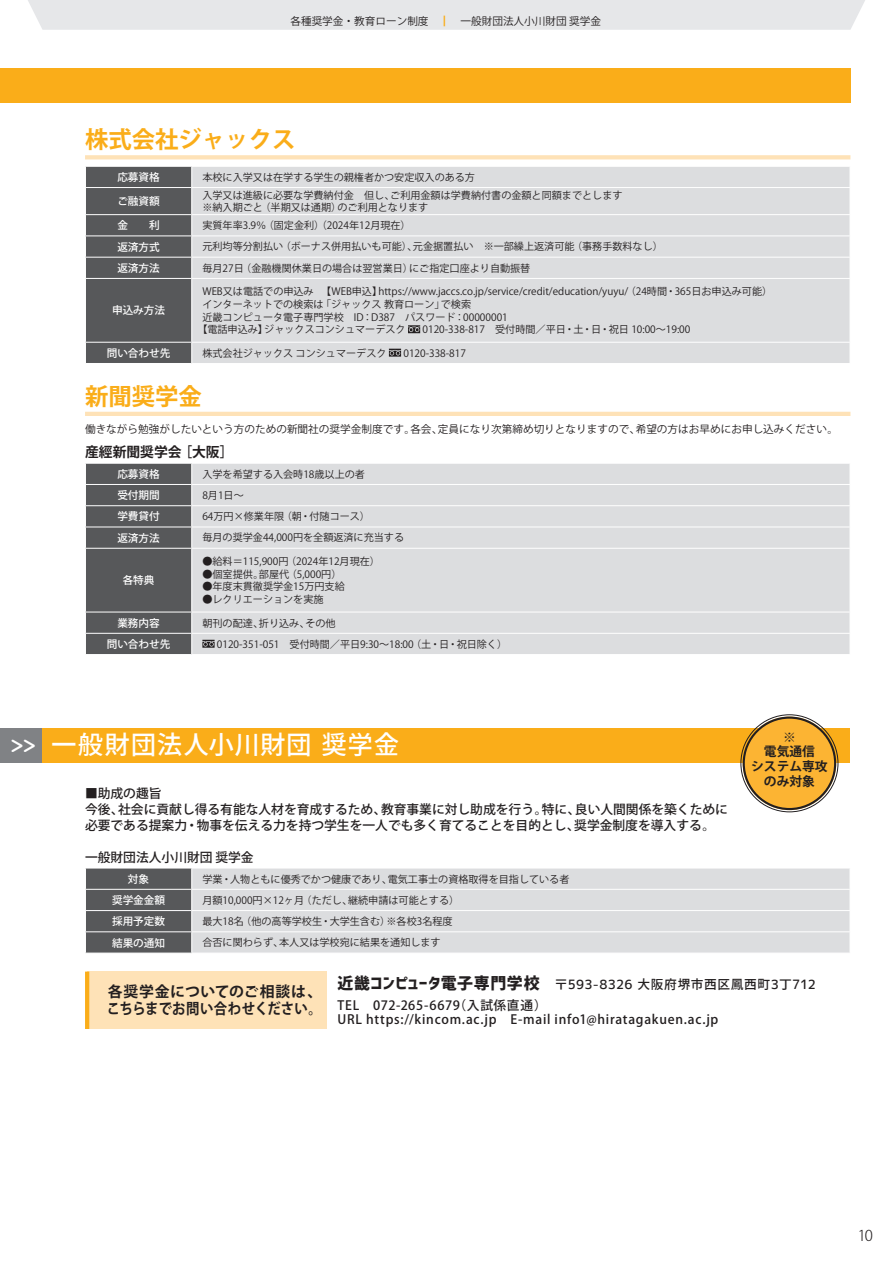
<style>
.page{position:relative;width:893px;height:1263px;background:#fff}
.page>*{position:absolute;margin:0;border:0;box-sizing:border-box;transform-origin:0 0}
.t1{font:25.5px "Corporate Logo Medium";letter-spacing:.025em;color:#fff}
.t2{font:700 23.4px "Koz Go Pr 6 N";color:#faad19}
.t3{font:700 14.85px/17px "Koz Go Pr 6 N";letter-spacing:.025em;color:#231f20}
.t4{font:300 14.85px "Koz Go Pr 6 N";color:#231f20}
.t5{font:700 13.8px "Koz Go Pr 6 N";color:#231f20}
.t6{font:500 12.75px/15.9px "Koz Go Pr 6 N";color:#231f20}
.t7{font:500 12.75px/13.8px "Koz Go Pr 6 N";letter-spacing:.055em;color:#231f20}
.t8{font:12.75px "Corporate Logo Medium";letter-spacing:.035em;color:#231f20}
.t9{font:700 12.75px/14.9px "Koz Go Pr 6 N";color:#231f20;text-align:center}
.t10{font:10.65px "Koz Go Pr 6 N";color:#231f20}
.t11{font:500 10.65px "Koz Go Pr 6 N";color:#fff}
.t12{font:10.05px/12.8px "Koz Go Pr 6 N";color:#231f20}
.s1{color:#faad19}
.s2{font-family:"Ronde B Square";font-size:26.55px}
.s3{font-family:"Corporate Logo Bold";font-size:15.9px}
</style>
<div class="page">
<div style="left:0;top:68px;width:850px;height:34px;background:#faad19"></div>
<svg style="left:85px;top:155px;width:765px;height:4px;background:#fee3ba"></svg>
<hr style="left:85px;top:412px;width:765px;height:4px;background:#fee2b7">
<div style="left:192px;top:167px;width:658px;height:196px;background:#dcdddf"></div>
<hr style="left:192px;top:187px;width:658px;height:1px;background:#fff">
<hr style="left:192px;top:214px;width:658px;height:1px;background:#fff">
<hr style="left:192px;top:235px;width:658px;height:1px;background:#fff">
<hr style="left:192px;top:257px;width:658px;height:1px;background:#fff">
<hr style="left:192px;top:278px;width:658px;height:1px;background:#fff">
<hr style="left:192px;top:342px;width:658px;height:1px;background:#fff">
<svg style="left:85px;top:166px;width:107px;height:197px;background:#5f6062"></svg>
<svg style="left:408px;top:325px;width:12px;height:8px"></svg>
<svg style="left:389px;top:349px;width:12px;height:8px"></svg>
<div style="left:192px;top:464px;width:658px;height:190px;background:#dcdddf"></div>
<hr style="left:192px;top:484px;width:658px;height:1px;background:#fff">
<hr style="left:192px;top:505px;width:658px;height:1px;background:#fff">
<hr style="left:192px;top:527px;width:658px;height:1px;background:#fff">
<hr style="left:192px;top:548px;width:658px;height:1px;background:#fff">
<hr style="left:192px;top:612px;width:658px;height:1px;background:#fff">
<hr style="left:192px;top:633px;width:658px;height:1px;background:#fff">
<svg style="left:85px;top:463px;width:107px;height:191px;background:#5f6062"></svg>
<svg style="left:202px;top:640px;width:13px;height:8px"></svg>
<div style="left:192px;top:869px;width:658px;height:84px;background:#dcdddf"></div>
<hr style="left:192px;top:889px;width:658px;height:1px;background:#fff">
<hr style="left:192px;top:910px;width:658px;height:1px;background:#fff">
<hr style="left:192px;top:931px;width:658px;height:1px;background:#fff">
<svg style="left:85px;top:868px;width:107px;height:85px;background:#616264"></svg>
<div style="left:87px;top:971px;width:240px;height:58px;background:#fee2b7"></div>
<hr style="left:85px;top:971px;width:4px;height:58px;background:#faad19">
<div style="left:0;top:728px;width:44px;height:34px;background:#808285"></div>
<div style="left:43px;top:728px;width:807px;height:34px;background:#faad19"></div>
<div style="left:28px;top:0;width:837px;height:30px;background:#e6e7e9"></div>
<div style="left:743px;top:716px;width:93px;height:94px;background:#fcb433;border-radius:50%"></div>
<div style="left:743px;top:716px;width:93px;height:94px;border:2px solid #231f20;border-radius:50%"></div>
<p class="t10" style="left:290px;top:15px;width:312px">各種奨学金・教育ローン制度　<span class="s1">┃</span>　一般財団法人小川財団 奨学金</p>
<h2 class="t2" style="left:85px;top:126px;width:212px">株式会社ジャックス</h2>
<p class="t11" style="left:117px;top:171px;width:44px">応募資格</p>
<p class="t12" style="left:202px;top:171px;width:274px">本校に入学又は在学する学生の親権者かつ安定収入のある方</p>
<p class="t11" style="left:117px;top:195px;width:44px">ご融資額</p>
<p class="t12" style="left:202px;top:189px;width:422px">入学又は進級に必要な学費納付金　但し、ご利用金額は学費納付書の金額と同額までとします※納入期ごと（半期又は通期）のご利用となります</p>
<p class="t11" style="left:117px;top:219px;width:44px">金　　利</p>
<p class="t12" style="left:202px;top:219px;width:210px">実質年率3.9％（固定金利）（2024年12月現在）</p>
<p class="t11" style="left:117px;top:241px;width:44px">返済方式</p>
<p class="t12" style="left:202px;top:241px;width:462px">元利均等分割払い（ボーナス併用払いも可能）、元金据置払い　※一部繰上返済可能（事務手数料なし）</p>
<p class="t11" style="left:117px;top:262px;width:44px">返済方法</p>
<p class="t12" style="left:202px;top:262px;width:329px">毎月27日（金融機関休業日の場合は翌営業日）にご指定口座より自動振替</p>
<p class="t11" style="left:112px;top:304px;width:55px">申込み方法</p>
<p class="t12" style="left:202px;top:285px;width:571px">WEB又は電話での申込み　【WEB申込】https://www.jaccs.co.jp/service/credit/education/yuyu/（24時間・365日お申込み可能）</p>
<p class="t12" style="left:202px;top:298px;width:270px">インターネットでの検索は「ジャックス 教育ローン」で検索</p>
<p class="t12" style="left:202px;top:311px;width:307px">近畿コンピュータ電子専門学校　ID：D387　パスワード：00000001</p>
<p class="t12" style="left:197px;top:323px;width:210px">【電話申込み】ジャックスコンシュマーデスク</p>
<p class="t12" style="left:423px;top:323px;width:269px">0120-338-817　受付時間／平日・土・日・祝日 10:00〜19:00</p>
<p class="t11" style="left:107px;top:347px;width:65px">問い合わせ先</p>
<p class="t12" style="left:202px;top:347px;width:186px">株式会社ジャックス コンシュマーデスク</p>
<p class="t12" style="left:403px;top:347px;width:64px">0120-338-817</p>
<h2 class="t2" style="left:85px;top:383px;width:118px">新聞奨学金</h2>
<p class="t10" style="left:85px;top:423px;width:755px">働きながら勉強がしたいという方のための新聞社の奨学金制度です。各会、定員になり次第締め切りとなりますので、希望の方はお早めにお申し込みください。</p>
<h3 class="t5" style="left:85px;top:444px;width:150px">産經新聞奨学会［大阪］</h3>
<p class="t11" style="left:117px;top:468px;width:44px">応募資格</p>
<p class="t12" style="left:202px;top:468px;width:164px">入学を希望する入会時18歳以上の者</p>
<p class="t11" style="left:117px;top:489px;width:44px">受付期間</p>
<p class="t12" style="left:202px;top:489px;width:42px">8月1日～</p>
<p class="t11" style="left:117px;top:510px;width:44px">学費貸付</p>
<p class="t12" style="left:202px;top:510px;width:169px">64万円×修業年限（朝・付随コース）</p>
<p class="t11" style="left:117px;top:532px;width:44px">返済方法</p>
<p class="t12" style="left:202px;top:532px;width:203px">毎月の奨学金44,000円を全額返済に充当する</p>
<p class="t11" style="left:123px;top:574px;width:33px">各特典</p>
<p class="t12" style="left:202px;top:555px;width:179px">●給料＝115,900円（2024年12月現在）</p>
<p class="t12" style="left:202px;top:568px;width:141px">●個室提供。部屋代（5,000円）</p>
<p class="t12" style="left:202px;top:580px;width:144px">●年度末貫徹奨学金15万円支給</p>
<p class="t12" style="left:202px;top:593px;width:123px">●レクリエーションを実施</p>
<p class="t11" style="left:117px;top:617px;width:44px">業務内容</p>
<p class="t12" style="left:202px;top:617px;width:135px">朝刊の配達、折り込み、その他</p>
<p class="t11" style="left:107px;top:638px;width:65px">問い合わせ先</p>
<p class="t12" style="left:217px;top:638px;width:292px">0120-351-051　受付時間／平日9:30〜18:00（土・日・祝日除く）</p>
<p class="t9" style="left:751px;top:730px;width:78px">※<br>電気通信<br>システム専攻のみ対象</p>
<h1 class="t1" style="left:11px;top:728px;width:390px"><span class="s2">&gt;&gt;</span> 一般財団法人小川財団奨学金</h1>
<p class="t6" style="left:85px;top:786px;width:644px">■助成の趣旨<br>今後、社会に貢献し得る有能な人材を育成するため、教育事業に対し助成を行う。特に、良い人間関係を築くために必要である提案力・物事を伝える力を持つ学生を一人でも多く育てることを目的とし、奨学金制度を導入する。</p>
<p class="t6" style="left:85px;top:849px;width:170px">一般財団法人小川財団 奨学金</p>
<p class="t11" style="left:128px;top:873px;width:23px">対象</p>
<p class="t12" style="left:202px;top:873px;width:369px">学業・人物ともに優秀でかつ健康であり、電気工事士の資格取得を目指している者</p>
<p class="t11" style="left:112px;top:894px;width:55px">奨学金金額</p>
<p class="t12" style="left:202px;top:894px;width:258px">月額10,000円×12ヶ月（ただし、継続申請は可能とする）</p>
<p class="t11" style="left:112px;top:915px;width:55px">採用予定数</p>
<p class="t12" style="left:202px;top:915px;width:252px">最大18名（他の高等学校生・大学生含む）※各校3名程度</p>
<p class="t11" style="left:112px;top:936px;width:55px">結果の通知</p>
<p class="t12" style="left:202px;top:936px;width:240px">合否に関わらず、本人又は学校宛に結果を通知します</p>
<h3 class="t3" style="left:107px;top:984px;width:217px">各奨学金についてのご相談は、こちらまでお問い合わせください。</h3>
<p class="t8" style="left:338px;top:976px;width:480px"><span class="s3">近畿コンピュータ電子専門学校</span> 〒593-8326 大阪府堺市西区鳳西町3丁712</p>
<p class="t7" style="left:338px;top:998px;width:382px">TEL　072-265-6679（入試係直通）<br>URL https://kincom.ac.jp　E-mail info1@hiratagakuen.ac.jp</p>
<h3 class="t4" style="left:858px;top:1227px;width:17px">10</h3>
</div>
